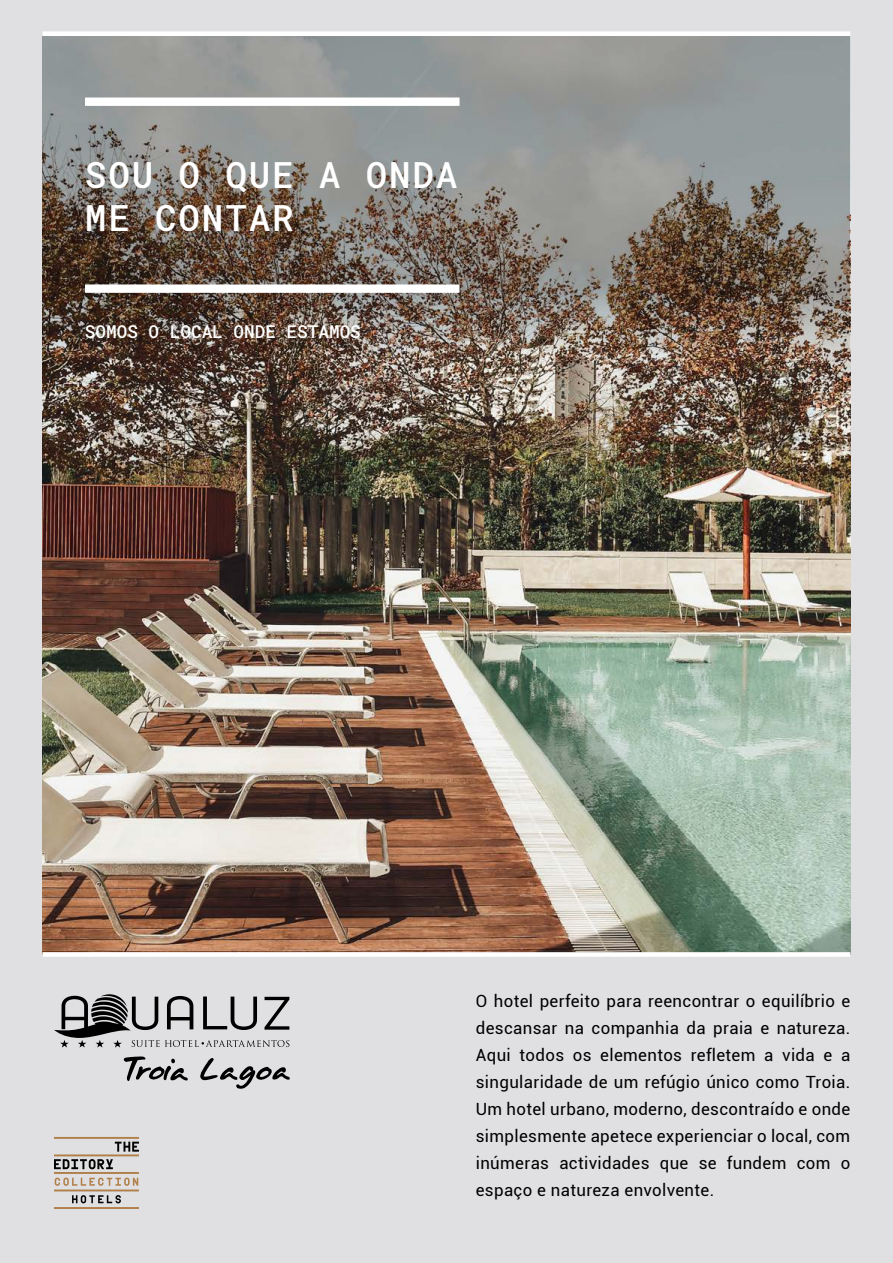
<style>
.page{position:relative;width:893px;height:1263px;background:#e0e0e2}
.page>*{position:absolute;margin:0;border:0;box-sizing:border-box;transform-origin:0 0}
.t1{font:500 36px/43.2px "Roboto Mono";letter-spacing:.05em;color:#fff}
.t2{font:500 17.7px "Roboto Mono";color:#fff}
.t3{font:16.8px/27px "Roboto";letter-spacing:.02em;color:#000;text-align:justify}
</style>
<div class="page">
<img style="left:43px;top:375px;width:807px;height:577px">
<img style="left:43px;top:36px;width:807px;height:339px">
<svg style="left:43px;top:952px;width:807px;height:5px"></svg>
<svg style="left:43px;top:31px;width:807px;height:5px;background:#fcfcfc"></svg>
<svg style="left:54px;top:1137px;width:85px;height:72px"></svg>
<svg style="left:54px;top:994px;width:235px;height:53px"></svg>
<svg style="left:124px;top:1056px;width:64px;height:25px"></svg>
<svg style="left:200px;top:1058px;width:90px;height:31px"></svg>
<svg style="left:85px;top:98px;width:375px;height:8px;background:#fdfdfd"></svg>
<svg style="left:85px;top:284px;width:375px;height:9px;background:#f3f2f2"></svg>
<h1 class="t1" style="left:85px;top:152px;width:374px">SOU O QUE A ONDA<br>ME CONTAR</h1>
<p class="t2" style="left:85px;top:319px;width:277px">SOMOS O LOCAL ONDE ESTAMOS</p>
<p class="t3" style="left:476px;top:987px;width:376px">O hotel perfeito para reencontrar o equilíbrio e descansar na companhia da praia e natureza.<br>Aqui todos os elementos refletem a vida e a singularidade de um refúgio único como Troia.<br>Um hotel urbano, moderno, descontraído e onde simplesmente apetece experienciar o local, com inúmeras actividades que se fundem com o espaço e natureza envolvente.</p>
</div>
